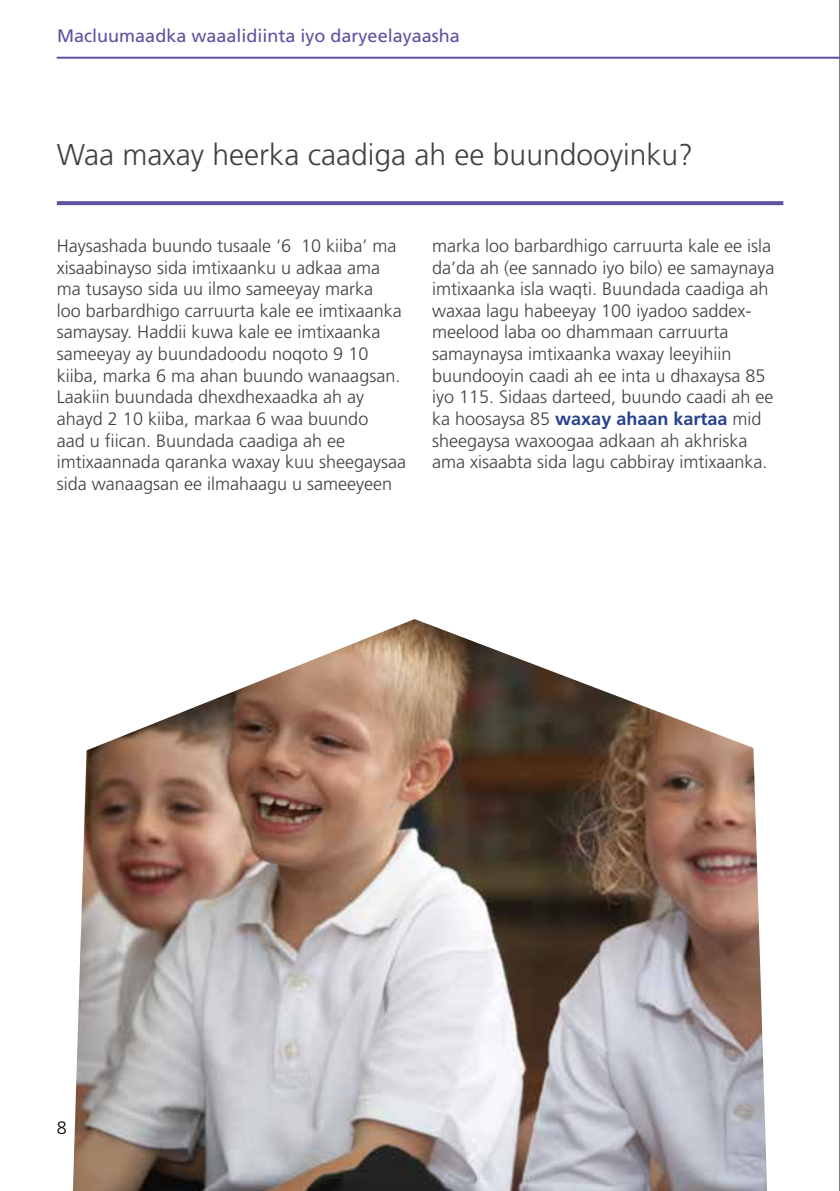
<style>
.page{position:relative;width:840px;height:1191px;background:#fff}
.page>*{position:absolute;margin:0;border:0;box-sizing:border-box;transform-origin:0 0}
.t1{font:300 30px "Frutiger LT Std";color:#414042}
.t2{font:300 18px/21.6px "Frutiger LT Std";color:#414042}
.t3{font:18px "Frutiger LT Std";color:#6250a1}
.t4{font:300 18px "Frutiger LT Std";color:#000}
.s1{font-weight:700;color:#25408f}
</style>
<div class="page">
<hr style="left:839px;top:0;width:1px;height:1191px;background:#000">
<hr style="left:57px;top:57px;width:782px;height:2px;background:#6250a1">
<svg style="left:57px;top:201px;width:725px;height:4px;fill:#6250a1"></svg>
<img style="left:73px;top:619px;width:693px;height:572px">
<p class="t3" style="left:57px;top:25px;width:404px">Macluumaadka waaalidiinta iyo daryeelayaasha</p>
<h1 class="t1" style="left:57px;top:138px;width:637px">Waa maxay heerka caadiga ah ee buundooyinku?</h1>
<p class="t2" style="left:57px;top:235px;width:351px">Haysashada buundo tusaale ‘6 10 kiiba’ ma xisaabinayso sida imtixaanku u adkaa ama ma tusayso sida uu ilmo sameeyay marka<br>loo barbardhigo carruurta kale ee imtixaanka samaysay. Haddii kuwa kale ee imtixaanka sameeyay ay buundadoodu noqoto 9 10 kiiba, marka 6 ma ahan buundo wanaagsan.<br>Laakiin buundada dhexdhexaadka ah ay ahayd 2 10 kiiba, markaa 6 waa buundo<br>aad u fiican. Buundada caadiga ah ee imtixaannada qaranka waxay kuu sheegaysaa sida wanaagsan ee ilmahaagu u sameeyeen</p>
<p class="t2" style="left:432px;top:235px;width:344px">marka loo barbardhigo carruurta kale ee isla da’da ah (ee sannado iyo bilo) ee samaynaya imtixaanka isla waqti. Buundada caadiga ah waxaa lagu habeeyay 100 iyadoo saddex&shy;meelood laba oo dhammaan carruurta samaynaysa imtixaanka waxay leeyihiin buundooyin caadi ah ee inta u dhaxaysa 85 iyo 115. Sidaas darteed, buundo caadi ah ee ka hoosaysa 85 <span class="s1">waxay ahaan kartaa</span> mid sheegaysa waxoogaa adkaan ah akhriska ama xisaabta sida lagu cabbiray imtixaanka.</p>
<p class="t4" style="left:57px;top:1117px;width:12px">8</p>
</div>
